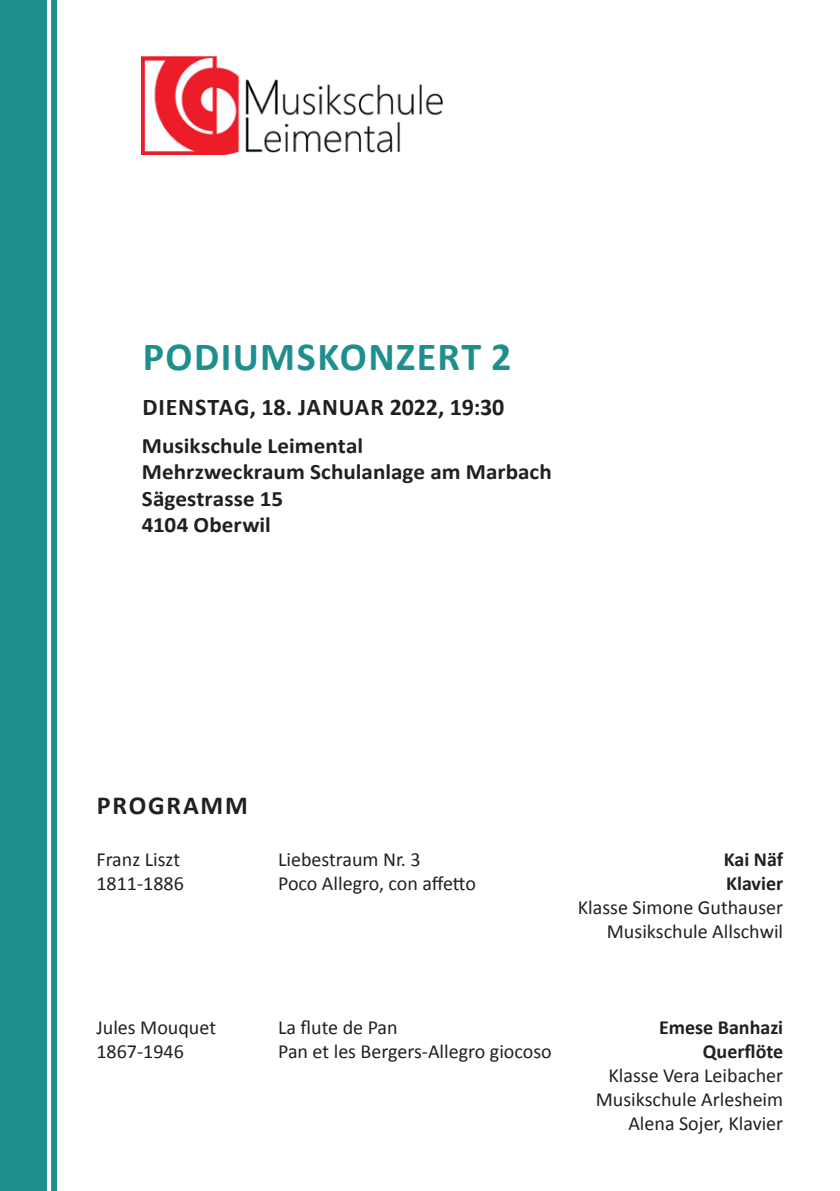
<style>
.page{position:relative;width:840px;height:1191px;background:#fff}
.page>*{position:absolute;margin:0;border:0;box-sizing:border-box;transform-origin:0 0}
.t1{font:700 40px "Calibri";letter-spacing:.035em;color:#1f8f8d}
.t2{font:700 26px "Calibri";letter-spacing:.07em;color:#231f20}
.t3{font:700 24px "Calibri";letter-spacing:.025em;color:#231f20}
.t4{font:700 22px/26.4px "Calibri";color:#231f20;scale:1.05 1}
.t5{font:20px/24px "Calibri";color:#231f20;text-align:right}
.t6{font:700 20px "Calibri";color:#231f20}
</style>
<div class="page">
<div style="left:0;top:0;width:57px;height:1191px;background:#1f8f8d"></div>
<svg style="left:47px;top:0;width:4px;height:1191px;background:#fbfdfc"></svg>
<img style="left:142px;top:57px;width:300px;height:97px">
<h1 class="t1" style="left:143px;top:331px;width:370px">PODIUMSKONZERT 2</h1>
<p class="t3" style="left:142px;top:392px;width:363px">DIENSTAG, 18. JANUAR 2022, 19:30</p>
<p class="t4" style="left:142px;top:432px;width:392px">Musikschule Leimental<br>Mehrzweckraum Schulanlage am Marbach<br>Sägestrasse 15<br>4104 Oberwil</p>
<h2 class="t2" style="left:97px;top:788px;width:152px">PROGRAMM</h2>
<p class="t5" style="left:96px;top:847px;width:85px">Franz Liszt</p>
<p class="t5" style="left:278px;top:847px;width:144px">Liebestraum Nr. 3</p>
<p class="t6" style="left:723px;top:847px;width:61px">Kai Näf</p>
<p class="t5" style="left:96px;top:871px;width:89px">1811-1886</p>
<p class="t5" style="left:278px;top:871px;width:199px">Poco Allegro, con affetto</p>
<p class="t6" style="left:725px;top:871px;width:58px">Klavier</p>
<p class="t5" style="left:577px;top:895px;width:207px">Klasse Simone Guthauser<br>Musikschule Allschwil</p>
<p class="t5" style="left:96px;top:1015px;width:121px">Jules Mouquet</p>
<p class="t5" style="left:278px;top:1015px;width:121px">La flute de Pan</p>
<p class="t6" style="left:658px;top:1015px;width:125px">Emese Banhazi</p>
<p class="t5" style="left:96px;top:1039px;width:89px">1867-1946</p>
<p class="t5" style="left:278px;top:1039px;width:275px">Pan et les Bergers-Allegro giocoso</p>
<p class="t6" style="left:702px;top:1039px;width:82px">Querflöte</p>
<p class="t5" style="left:595px;top:1063px;width:189px">Klasse Vera Leibacher<br>Musikschule Arlesheim<br>Alena Sojer, Klavier</p>
</div>
